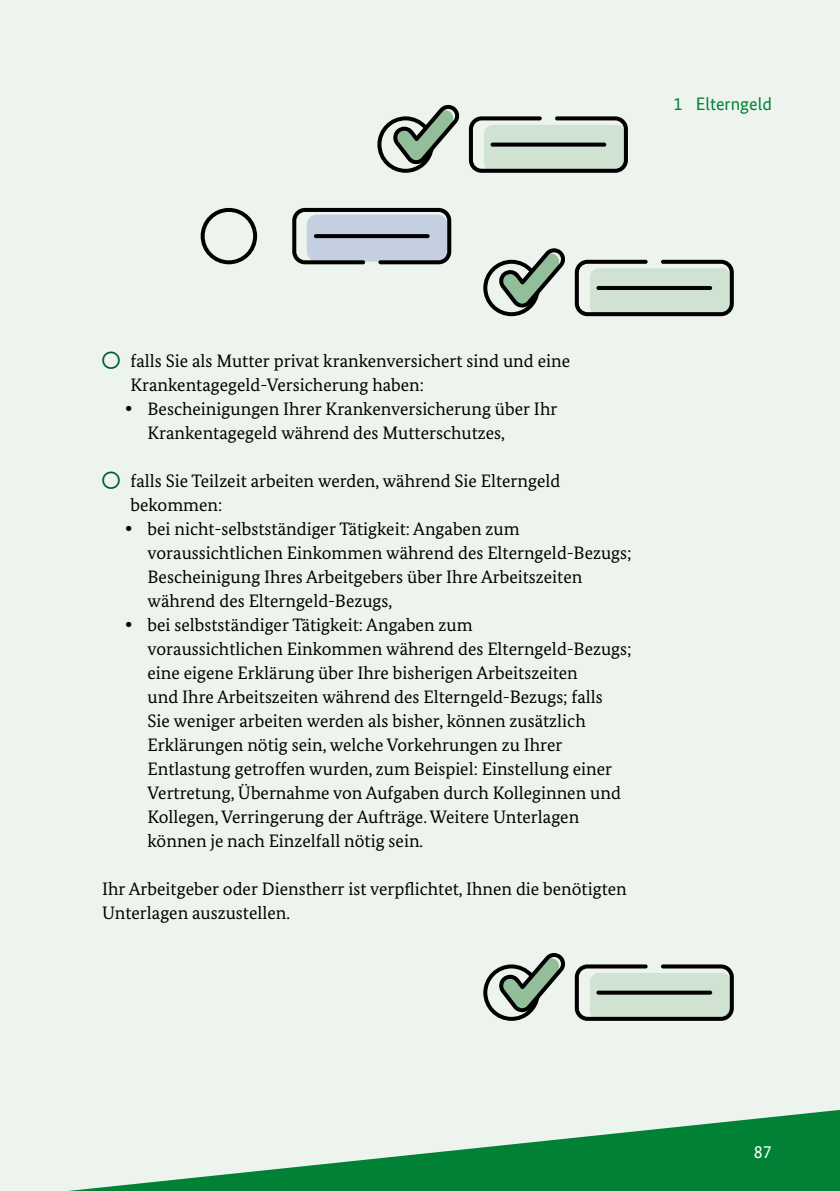
<style>
.page{position:relative;width:840px;height:1191px;background:#fff}
.page>*{position:absolute;margin:0;border:0;box-sizing:border-box;transform-origin:0 0}
.D-Body_D-01_1-P-Fließtext{font:18px/24px "Bundes Serif";color:#000}
.t1{font:18px "Bundes Sans";color:#008136}
.t2{font:18px "Bundes Sans";color:#fff}
.s1{color:#005840}
</style>
<div class="page">
<div style="left:0;top:0;width:839px;height:1191px;background:#ecf4ed"></div>
<svg style="left:68px;top:1110px;width:771px;height:81px"></svg>
<svg style="left:574px;top:964px;width:159px;height:56px;background:#a9b6aa"></svg>
<svg style="left:483px;top:953px;width:82px;height:67px"></svg>
<svg style="left:574px;top:260px;width:159px;height:56px;background:#a7b4a8"></svg>
<svg style="left:483px;top:248px;width:82px;height:68px"></svg>
<svg style="left:468px;top:116px;width:159px;height:57px;background:#a7b4a8"></svg>
<svg style="left:377px;top:105px;width:83px;height:68px"></svg>
<svg style="left:292px;top:208px;width:159px;height:56px;background:#9ea6b1"></svg>
<svg style="left:200px;top:208px;width:57px;height:56px"></svg>
<p class="t1" style="left:673px;top:93px;width:100px">1 Elterngeld</p>
<p class="D-Body_D-01_1-P-Fließtext" style="left:130px;top:348px;width:441px;text-indent:-28px"><span class="s1">○</span> falls Sie als Mutter privat krankenversichert sind und eine<br>Krankentagegeld-Versicherung haben:</p>
<p class="D-Body_D-01_1-P-Fließtext" style="left:147px;top:396px;width:411px;text-indent:-23px">• Bescheinigungen Ihrer Krankenversicherung über Ihr<br>Krankentagegeld während des Mutterschutzes,</p>
<p class="D-Body_D-01_1-P-Fließtext" style="left:130px;top:468px;width:431px;text-indent:-28px"><span class="s1">○</span> falls Sie Teilzeit arbeiten werden, während Sie Elterngeld bekommen:</p>
<p class="D-Body_D-01_1-P-Fließtext" style="left:147px;top:516px;width:485px;text-indent:-23px">• bei nicht-selbstständiger Tätigkeit: Angaben zum voraussichtlichen Einkommen während des Elterngeld-Bezugs; Bescheinigung Ihres Arbeitgebers über Ihre Arbeitszeiten während des Elterngeld-Bezugs,</p>
<p class="D-Body_D-01_1-P-Fließtext" style="left:147px;top:612px;width:485px;text-indent:-23px">• bei selbstständiger Tätigkeit: Angaben zum<br>voraussichtlichen Einkommen während des Elterngeld-Bezugs; eine eigene Erklärung über Ihre bisherigen Arbeitszeiten<br>und Ihre Arbeitszeiten während des Elterngeld-Bezugs; falls<br>Sie weniger arbeiten werden als bisher, können zusätzlich Erklärungen nötig sein, welche Vorkehrungen zu Ihrer Entlastung getroffen wurden, zum Beispiel: Einstellung einer Vertretung, Übernahme von Aufgaben durch Kolleginnen und Kollegen, Verringerung der Aufträge. Weitere Unterlagen können je nach Einzelfall nötig sein.</p>
<p class="D-Body_D-01_1-P-Fließtext" style="left:102px;top:876px;width:526px">Ihr Arbeitgeber oder Dienstherr ist verpflichtet, Ihnen die benötigten<br>Unterlagen auszustellen.</p>
<p class="t2" style="left:753px;top:1141px;width:19px">87</p>
</div>
